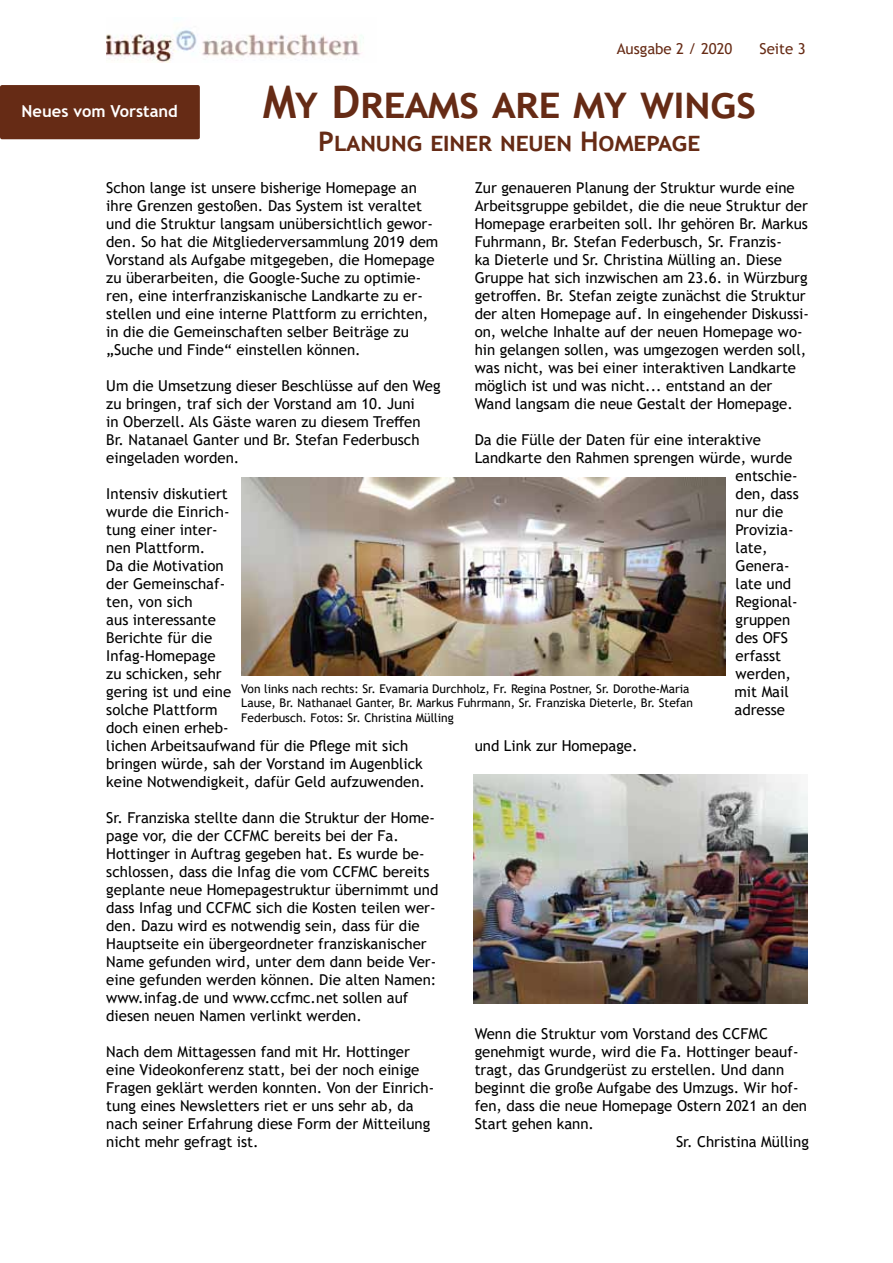
<style>
.page{position:relative;width:893px;height:1263px;background:#fff}
.page>*{position:absolute;margin:0;border:0;box-sizing:border-box;transform-origin:0 0}
.t1{font:700 45px "Trebuchet MS";color:#662b15}
.t2{font:700 27px "Trebuchet MS";color:#662b15}
.t3{font:700 16.5px "Trebuchet MS";color:#fff}
.t4{font:15px/18px "Trebuchet MS";color:#000}
.t5{font:15px "Trebuchet MS";color:#662b15}
.t6{font:12px/14.4px "Trebuchet MS";color:#000}
</style>
<div class="page">
<img style="left:106px;top:29px;width:258px;height:33px">
<div style="left:0;top:85px;width:200px;height:54px;background:#662b15;border-radius:2px"></div>
<img style="left:241px;top:477px;width:484px;height:198px">
<img style="left:473px;top:774px;width:335px;height:230px">
<p class="t3" style="left:22px;top:101px;width:158px">Neues vom Vorstand</p>
<p class="t5" style="left:617px;top:39px;width:117px">Ausgabe 2 / 2020</p>
<p class="t5" style="left:759px;top:39px;width:48px">Seite 3</p>
<h1 class="t1" style="left:263px;top:74px;width:495px">My Dreams are my wings</h1>
<h2 class="t2" style="left:318px;top:124px;width:383px">Planung einer neuen Homepage</h2>
<p class="t4" style="left:106px;top:178px;width:333px">Schon lange ist unsere bisherige Homepage an ihre Grenzen gestoßen. Das System ist veraltet und die Struktur langsam unübersichtlich gewor&shy;den. So hat die Mitgliederversammlung 2019 dem Vorstand als Aufgabe mitgegeben, die Homepage zu überarbeiten, die Google-Suche zu optimie&shy;ren, eine interfranziskanische Landkarte zu er&shy;stellen und eine interne Plattform zu errichten, in die die Gemeinschaften selber Beiträge zu „Suche und Finde“ einstellen können.</p>
<p class="t4" style="left:106px;top:376px;width:336px">Um die Umsetzung dieser Beschlüsse auf den Weg zu bringen, traf sich der Vorstand am 10. Juni<br>in Oberzell. Als Gäste waren zu diesem Treffen Br. Natanael Ganter und Br. Stefan Federbusch eingeladen worden.</p>
<p class="t4" style="left:106px;top:484px;width:320px">Intensiv diskutiert<br>wurde die Einrich-<br>tung einer inter-<br>nen Plattform.<br>Da die Motivation<br>der Gemeinschaf-<br>ten, von sich<br>aus interessante<br>Berichte für die<br>Infag-Homepage<br>zu schicken, sehr<br>gering ist und eine<br>solche Plattform<br>doch einen erheb-<br>lichen Arbeitsaufwand für die Pflege mit sich bringen würde, sah der Vorstand im Augenblick keine Notwendigkeit, dafür Geld aufzuwenden.</p>
<p class="t4" style="left:106px;top:808px;width:334px">Sr. Franziska stellte dann die Struktur der Home&shy;page vor, die der CCFMC bereits bei der Fa.<br>Hottinger in Auftrag gegeben hat. Es wurde be&shy;schlossen, dass die Infag die vom CCFMC bereits geplante neue Homepagestruktur übernimmt und dass Infag und CCFMC sich die Kosten teilen wer&shy;den. Dazu wird es notwendig sein, dass für die Hauptseite ein übergeordneter franziskanischer Name gefunden wird, unter dem dann beide Ver&shy;eine gefunden werden können. Die alten Namen: www.infag.de und www.ccfmc.net sollen auf diesen neuen Namen verlinkt werden.</p>
<p class="t4" style="left:106px;top:1042px;width:329px">Nach dem Mittagessen fand mit Hr. Hottinger eine Videokonferenz statt, bei der noch einige Fragen geklärt werden konnten. Von der Einrich&shy;tung eines Newsletters riet er uns sehr ab, da nach seiner Erfahrung diese Form der Mitteilung nicht mehr gefragt ist.</p>
<p class="t4" style="left:475px;top:178px;width:336px">Zur genaueren Planung der Struktur wurde eine Arbeitsgruppe gebildet, die die neue Struktur der Homepage erarbeiten soll. Ihr gehören Br. Markus Fuhrmann, Br. Stefan Federbusch, Sr. Franzis-<br>ka Dieterle und Sr. Christina Mülling an. Diese Gruppe hat sich inzwischen am 23.6. in Würzburg getroffen. Br. Stefan zeigte zunächst die Struktur der alten Homepage auf. In eingehender Diskussi&shy;on, welche Inhalte auf der neuen Homepage wo&shy;hin gelangen sollen, was umgezogen werden soll, was nicht, was bei einer interaktiven Landkarte möglich ist und was nicht... entstand an der Wand langsam die neue Gestalt der Homepage.</p>
<p class="t4" style="left:475px;top:430px;width:288px">Da die Fülle der Daten für eine interaktive</p>
<p class="t4" style="left:475px;top:448px;width:319px">Landkarte den Rahmen sprengen würde, wurde</p>
<p class="t4" style="left:736px;top:466px;width:63px">entschie-</p>
<p class="t4" style="left:736px;top:484px;width:65px">den, dass</p>
<p class="t4" style="left:736px;top:502px;width:49px">nur die</p>
<p class="t4" style="left:736px;top:520px;width:59px">Provizia-</p>
<p class="t4" style="left:736px;top:538px;width:33px">late,</p>
<p class="t4" style="left:736px;top:556px;width:55px">Genera-</p>
<p class="t4" style="left:736px;top:574px;width:57px">late und</p>
<p class="t4" style="left:736px;top:592px;width:64px">Regional-</p>
<p class="t4" style="left:736px;top:610px;width:56px">gruppen</p>
<p class="t4" style="left:736px;top:628px;width:54px">des OFS</p>
<p class="t4" style="left:736px;top:646px;width:47px">erfasst</p>
<p class="t4" style="left:736px;top:664px;width:57px">werden,</p>
<p class="t4" style="left:734px;top:682px;width:56px">mit Mail</p>
<p class="t4" style="left:734px;top:700px;width:52px">adresse</p>
<p class="t4" style="left:475px;top:736px;width:164px">und Link zur Homepage.</p>
<p class="t6" style="left:241px;top:681px;width:453px">Von links nach rechts: Sr. Evamaria Durchholz, Fr. Regina Postner, Sr. Dorothe-Maria<br>Lause, Br. Nathanael Ganter, Br. Markus Fuhrmann, Sr. Franziska Dieterle, Br. Stefan<br>Federbusch. Fotos: Sr. Christina Mülling</p>
<p class="t4" style="left:475px;top:1024px;width:295px">Wenn die Struktur vom Vorstand des CCFMC</p>
<p class="t4" style="left:475px;top:1042px;width:325px">genehmigt wurde, wird die Fa. Hottinger beauf-</p>
<p class="t4" style="left:475px;top:1060px;width:311px">tragt, das Grundgerüst zu erstellen. Und dann</p>
<p class="t4" style="left:475px;top:1078px;width:325px">beginnt die große Aufgabe des Umzugs. Wir hof-</p>
<p class="t4" style="left:475px;top:1096px;width:334px">fen, dass die neue Homepage Ostern 2021 an den</p>
<p class="t4" style="left:475px;top:1114px;width:121px">Start gehen kann.</p>
<p class="t4" style="left:676px;top:1132px;width:134px">Sr. Christina Mülling</p>
</div>
